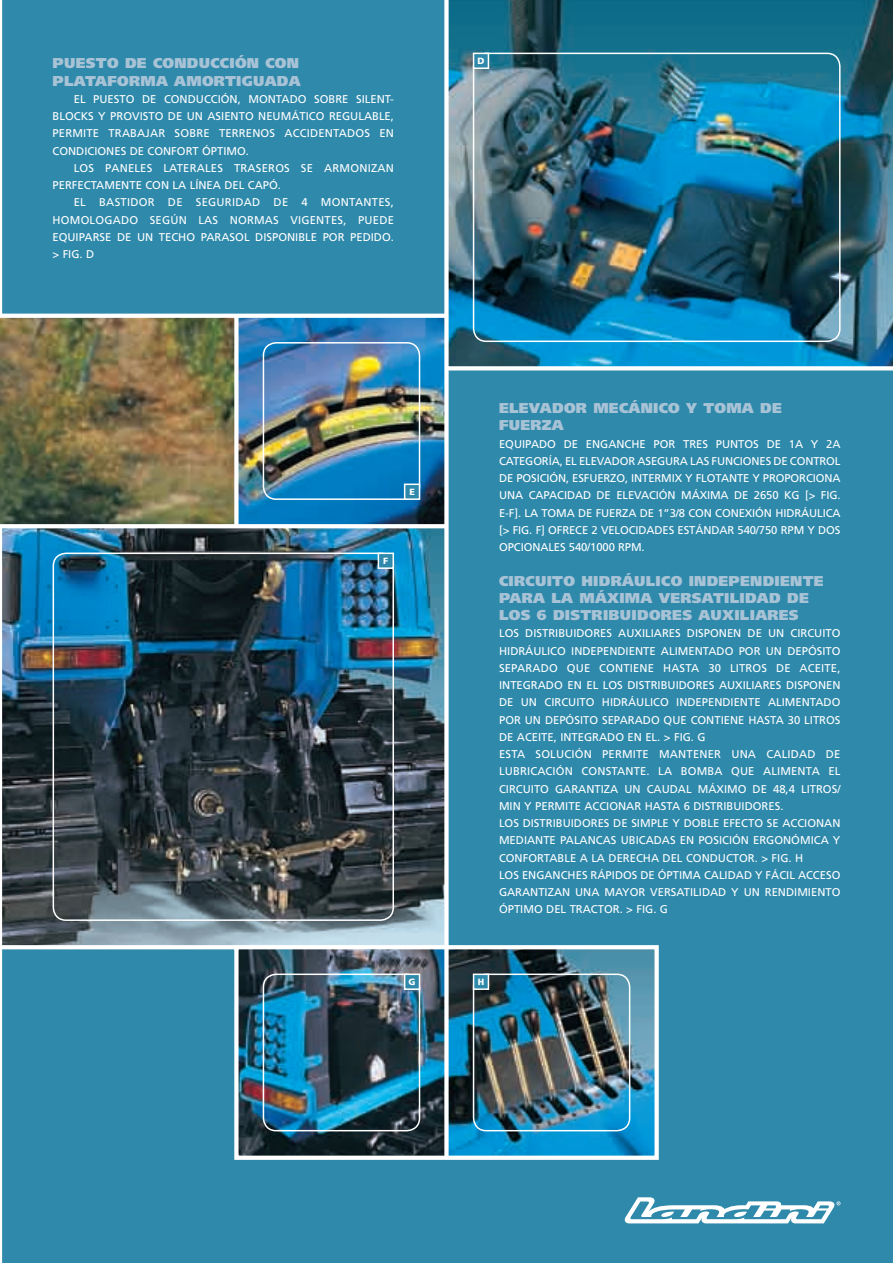
<style>
.page{position:relative;width:893px;height:1263px;background:#fff}
.page>*{position:absolute;margin:0;border:0;box-sizing:border-box;transform-origin:0 0}
.t1{font:900 14.25px/17.2px "Frutiger";letter-spacing:.02em;color:#a9c3d6}
.t2{font:11.25px/17.2px "Frutiger";color:#fff;text-align:justify}
.t3{font:11.25px "Frutiger";letter-spacing:.02em;color:#fff}
.t4{font:11.25px "Frutiger";letter-spacing:.025em;color:#fff}
.t5{font:900 9px "Frutiger";color:#fff}
</style>
<div class="page">
<img style="left:0;top:320px;width:234px;height:202px">
<div style="left:449px;top:370px;width:444px;height:419px;background:#2f89ab"></div>
<div style="left:0;top:789px;width:893px;height:474px;background:#2f89ab"></div>
<img style="left:449px;top:0;width:444px;height:366px">
<img style="left:239px;top:320px;width:205px;height:202px">
<div style="left:473px;top:53px;width:367px;height:289px;border:2px solid #fff;border-radius:13px"></div>
<div style="left:263px;top:342px;width:157px;height:158px;border:2px solid #fff;border-radius:13px"></div>
<div style="left:0;top:0;width:451px;height:320px;background:#2f89ab"></div>
<svg style="left:448px;top:366px;width:445px;height:1px"></svg>
<img style="left:451px;top:945px;width:208px;height:215px">
<img style="left:0;top:522px;width:451px;height:741px">
<div style="left:234px;top:316px;width:5px;height:210px;background:#fff"></div>
<div style="left:474px;top:53px;width:14px;height:15px;background:#2f89ab"></div>
<div style="left:473px;top:53px;width:16px;height:16px;border:2px solid #fff"></div>
<div style="left:405px;top:484px;width:14px;height:15px;background:#2f89ab"></div>
<div style="left:404px;top:483px;width:16px;height:17px;border:2px solid #fff"></div>
<div style="left:378px;top:553px;width:15px;height:15px;background:#2f89ab"></div>
<div style="left:378px;top:552px;width:16px;height:17px;border:2px solid #fff"></div>
<div style="left:405px;top:974px;width:14px;height:15px;background:#2f89ab"></div>
<div style="left:404px;top:973px;width:16px;height:17px;border:2px solid #fff"></div>
<div style="left:474px;top:974px;width:14px;height:15px;background:#2f89ab"></div>
<div style="left:473px;top:973px;width:16px;height:17px;border:2px solid #fff"></div>
<svg style="left:624px;top:1197px;width:216px;height:26px"></svg>
<p class="t1" style="left:53px;top:55px;width:168px">PUESTO DE CONDUCCIÓ</p>
<p class="t1" style="left:53px;top:55px;width:250px;text-align:right">N CO N<br>PLATAFORMA AMORTIG UADA</p>
<p class="t2" style="left:74px;top:90px;width:7px">EL</p>
<p class="t2" style="left:53px;top:90px;width:343px;text-indent:41px">PUESTO DE CONDUCCIÓN, MONTADO SOBRE SILENT-BLOCKS Y PROVISTO DE UN ASI ENTO NEUMÁTICO REGULABLE, PERMITE TRABAJAR SOBRE TERRENOS ACCID ENTADOS EN CONDICIONES DE CONFORT ÓPTI MO.</p>
<p class="t3" style="left:74px;top:161px;width:322px">LOS PANELES LATERALES TRASEROS SE ARMONIZAN</p>
<p class="t2" style="left:53px;top:177px;width:230px">PERFECTAMENTE CON LA LÍNEA DEL CAPÓ.</p>
<p class="t2" style="left:74px;top:194px;width:7px">EL</p>
<p class="t4" style="left:99px;top:196px;width:161px">BASTIDOR DE SEGURIDAD</p>
<p class="t2" style="left:52px;top:194px;width:343px;text-indent:221px">DE 4 MONTANTES, HOMOLOGADO SEGÚN LAS NORMAS VIGENTES, PUEDE EQUIPARSE DE UN TECHO PARASOL DISPONI BLE POR PEDIDO. &gt; FIG. D</p>
<p class="t5" style="left:477px;top:55px;width:8px">D</p>
<p class="t5" style="left:409px;top:486px;width:7px">E</p>
<p class="t5" style="left:383px;top:555px;width:6px">F</p>
<p class="t1" style="left:499px;top:399px;width:164px">ELEVADOR MECÁNICO</p>
<p class="t1" style="left:686px;top:399px;width:97px">Y TOMA DE</p>
<p class="t1" style="left:499px;top:417px;width:66px">FUERZA</p>
<p class="t2" style="left:499px;top:435px;width:343px">EQUIPADO DE ENGANCHE POR TRES PUNTOS DE 1A Y 2A CATEGORÍA, EL ELEVADOR ASEGURA LAS FUNCIONES DE CONTROL DE POSICIÓN, ESFUERZO, I NTERMIX Y FLOTANTE Y PROPORCIONA UNA CAPACIDAD DE ELEVACI ÓN MÁXI MA DE 2650 KG [&gt; FI G.<br>E-F]. LA TOMA DE FUERZA DE 1”3/8 CON CONEXIÓN HIDRÁULICA [&gt; FI G. F] OFRECE 2 VELOCIDADES ESTÁNDAR 540/750 RPM Y DOS OPCIONALES 540/1000 RPM.</p>
<p class="t1" style="left:499px;top:572px;width:167px">CIRCUITO HIDRÁULICO</p>
<p class="t1" style="left:499px;top:572px;width:326px;text-indent:190px">INDEPENDIENTE<br>PARA LA MÁXIMA VERSATILIDAD DE<br>LOS 6 DISTRIBUIDORES AUXILIARES</p>
<p class="t2" style="left:499px;top:625px;width:343px;text-align:left">LOS DISTRI BUIDORES AUXILIARES DISPONEN DE UN CI RCUITO HIDRÁULICO I NDEPENDI ENTE ALI MENTADO POR UN DEPÓSITO SEPARADO QUE CONTI ENE HASTA 30 LITROS DE ACEITE, I NTEGRADO EN EL LOS DISTRI BUIDORES AUXILIARES DISPONEN DE UN CIRCUITO HIDRÁULICO INDEPENDI ENTE ALI MENTADO POR UN DEPÓSITO SEPARADO QUE CONTI ENE HASTA 30 LITROS DE ACEITE, I NTEGRADO EN EL. &gt; FIG. G<br>ESTA SOLUCIÓN PERMITE MANTENER UNA CALIDAD DE LUBRICACIÓN CONSTANTE. LA BOMBA QUE ALI MENTA EL CI RCUITO GARANTIZA UN CAUDAL MÁXI MO DE 48,4 LITROS/ MI N Y PERMITE ACCIONAR HASTA 6 DISTRI BUIDORES.<br>LOS DISTRI BUIDORES DE SI MPLE Y DOBLE EFECTO SE ACCIONAN MEDIANTE PALANCAS UBICADAS EN POSICIÓN ERGONÓMICA Y CONFORTABLE A LA DERECHA DEL CONDUCTOR. &gt; FIG. H<br>LOS ENGANCHES RÁPIDOS DE ÓPTI MA CALIDAD Y FÁCIL ACCESO GARANTIZAN UNA MAYOR VERSATILID</p>
<p class="t2" style="left:710px;top:883px;width:132px">AD Y UN RENDIMIENTO</p>
<p class="t2" style="left:499px;top:901px;width:170px">ÓPTI MO DEL TRACTOR. &gt; FIG. G</p>
<p class="t5" style="left:409px;top:976px;width:9px">g</p>
<p class="t5" style="left:478px;top:976px;width:8px">h</p>
</div>
